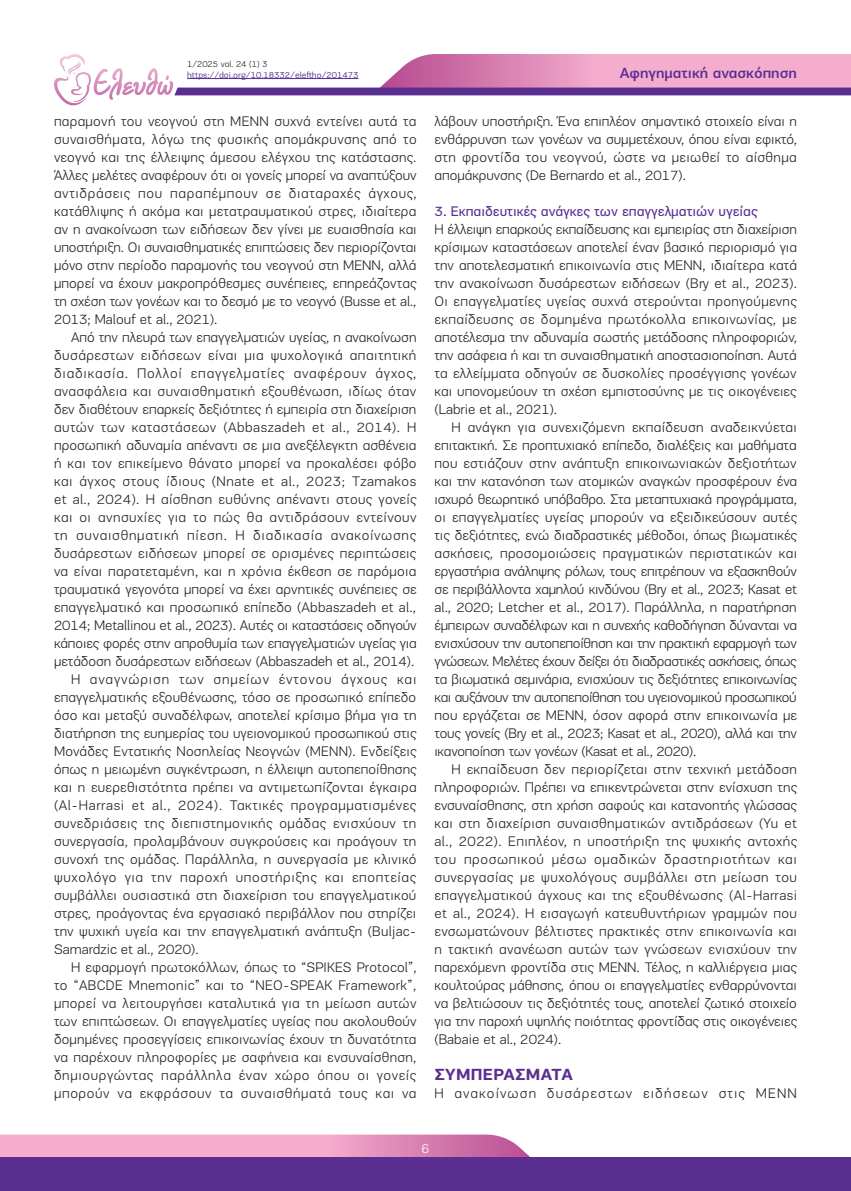
<style>
.page{position:relative;width:851px;height:1191px;background:#fff}
.page>*{position:absolute;margin:0;border:0;box-sizing:border-box;transform-origin:0 0}
.t1{font:700 16.5px "PF Encore Sans Pro";letter-spacing:.02em;color:#5b2e91}
.t2{font:500 15px "PF Encore Sans Pro";color:#5b2e91}
.t3{font:300 14.25px/18px "PF Encore Sans Pro";letter-spacing:.015em;color:#231f20;text-align:justify}
.t4{font:300 14.25px "PF Encore Sans Pro";letter-spacing:.035em;color:#231f20}
.t5{font:300 14.25px "PF Encore Sans Pro";letter-spacing:-.005em;color:#231f20}
.t6{font:300 14.25px "PF Encore Sans Pro";letter-spacing:.05em;color:#231f20}
.t7{font:300 14.25px "PF Encore Sans Pro";letter-spacing:.045em;color:#231f20}
.t8{font:300 14.25px "PF Encore Sans Pro";letter-spacing:.04em;color:#231f20}
.t9{font:300 14.25px "PF Encore Sans Pro";letter-spacing:.06em;color:#231f20}
.t10{font:14.25px "PF Encore Sans Pro";color:#5b2e91}
.t11{font:300 14.25px "PF Encore Sans Pro";letter-spacing:.065em;color:#231f20}
.t12{font:300 14.25px "PF Encore Sans Pro";letter-spacing:.08em;color:#231f20}
.t13{font:300 13.5px "PF Encore Sans Pro";color:#fff}
.t14{font:9px "PF Encore Sans Pro";color:#5b2e91}
.t15{font:300 9px "PF Encore Sans Pro";color:#231f20}
</style>
<div class="page">
<svg style="left:0;top:1134px;width:530px;height:23px;background:#eba1c6"></svg>
<div style="left:0;top:1157px;width:850px;height:34px;background:#5b2e91"></div>
<svg style="left:54px;top:54px;width:796px;height:52px"></svg>
<p class="t15" style="left:187px;top:59px;width:82px">1/2025 vol. 24 (1) 3</p>
<p class="t14" style="left:187px;top:69px;width:173px">https://doi.org/10.18332/eleftho/201473</p>
<p class="t2" style="left:619px;top:64px;width:179px">Αφηγηματική ανασκόπηση</p>
<p class="t3" style="left:54px;top:112px;width:364px">παραμονή του νεογνού στη ΜΕΝΝ συχνά εντείνει αυτά τα συναισθήματα, λόγω της φυσικής απομάκρυνσης από το νεογνό και της έλλειψης άμεσου ελέγχου της κατάστασης.<br>Άλλες μελέτες αναφέρουν ότι οι γονείς μπορεί να αναπτύξουν αντιδράσεις που παραπέμπουν σε διαταραχές άγχους, κατάθλιψης ή ακόμα και μετατραυματικού στρες, ιδιαίτερα αν η ανακοίνωση των ειδήσεων δεν γίνει με ευαισθησία και υποστήριξη. Οι συναισθηματικές επιπτώσεις δεν περιορίζονται μόνο στην περίοδο παραμονής του νεογνού στη ΜΕΝΝ, αλλά μπορεί να έχουν μακροπρόθεσμες συνέπειες, επηρεάζοντας τη σχέση των γονέων και το δεσμό με το νεογνό (Busse et al., 2013; Malouf et al., 2021).</p>
<p class="t3" style="left:71px;top:328px;width:347px">Από την πλευρά των επαγγελματιών υγείας, η ανακοίνωση</p>
<p class="t4" style="left:54px;top:347px;width:364px">δυσάρεστων ειδήσεων είναι μια ψυχολογικά απαιτητική</p>
<p class="t9" style="left:54px;top:365px;width:364px">διαδικασία. Πολλοί επαγγελματίες αναφέρουν άγχος,</p>
<p class="t3" style="left:54px;top:382px;width:364px">ανασφάλεια και συναισθηματική εξουθένωση, ιδίως όταν</p>
<p class="t3" style="left:54px;top:400px;width:364px">δεν διαθέτουν επαρκείς δεξιότητες ή εμπειρία στη διαχείριση</p>
<p class="t4" style="left:54px;top:419px;width:364px">αυτών των καταστάσεων (Abbaszadeh et al., 2014). Η</p>
<p class="t3" style="left:54px;top:436px;width:364px">προσωπική αδυναμία απέναντι σε μια ανεξέλεγκτη ασθένεια</p>
<p class="t3" style="left:54px;top:454px;width:364px">ή και τον επικείμενο θάνατο μπορεί να προκαλέσει φόβο</p>
<p class="t4" style="left:54px;top:473px;width:364px">και άγχος στους ίδιους (Nnate et al., 2023; Tzamakos</p>
<p class="t3" style="left:54px;top:490px;width:364px">et al., 2024). Η αίσθηση ευθύνης απέναντι στους γονείς</p>
<p class="t4" style="left:54px;top:509px;width:364px">και οι ανησυχίες για το πώς θα αντιδράσουν εντείνουν</p>
<p class="t6" style="left:54px;top:527px;width:363px">τη συναισθηματική πίεση. Η διαδικασία ανακοίνωσης</p>
<p class="t3" style="left:54px;top:544px;width:364px">δυσάρεστων ειδήσεων μπορεί σε ορισμένες περιπτώσεις</p>
<p class="t3" style="left:54px;top:562px;width:364px">να είναι παρατεταμένη, και η χρόνια έκθεση σε παρόμοια</p>
<p class="t3" style="left:54px;top:580px;width:364px">τραυματικά γεγονότα μπορεί να έχει αρνητικές συνέπειες σε</p>
<p class="t3" style="left:54px;top:598px;width:363px">επαγγελματικό και προσωπικό επίπεδο (Abbaszadeh et al.,</p>
<p class="t5" style="left:54px;top:617px;width:364px">2014; Metallinou et al., 2023). Αυτές οι καταστάσεις οδηγούν</p>
<p class="t5" style="left:54px;top:635px;width:364px">κάποιες φορές στην απροθυμία των επαγγελματιών υγείας για</p>
<p class="t3" style="left:54px;top:652px;width:362px">μετάδοση δυσάρεστων ειδήσεων (Abbaszadeh et al., 2014).</p>
<p class="t11" style="left:71px;top:671px;width:347px">Η αναγνώριση των σημείων έντονου άγχους και</p>
<p class="t3" style="left:54px;top:688px;width:363px">επαγγελματικής εξουθένωσης, τόσο σε προσωπικό επίπεδο</p>
<p class="t3" style="left:54px;top:706px;width:364px">όσο και μεταξύ συναδέλφων, αποτελεί κρίσιμο βήμα για τη</p>
<p class="t3" style="left:54px;top:724px;width:364px">διατήρηση της ευημερίας του υγειονομικού προσωπικού στις</p>
<p class="t3" style="left:54px;top:742px;width:364px">Μονάδες Εντατικής Νοσηλείας Νεογνών (ΜΕΝΝ). Ενδείξεις</p>
<p class="t3" style="left:54px;top:760px;width:364px">όπως η μειωμένη συγκέντρωση, η έλλειψη αυτοπεποίθησης</p>
<p class="t3" style="left:54px;top:778px;width:364px">και η ευερεθιστότητα πρέπει να αντιμετωπίζονται έγκαιρα</p>
<p class="t8" style="left:54px;top:797px;width:364px">(Al-Harrasi et al., 2024). Τακτικές προγραμματισμένες</p>
<p class="t4" style="left:54px;top:815px;width:363px">συνεδριάσεις της διεπιστημονικής ομάδας ενισχύουν τη</p>
<p class="t3" style="left:54px;top:832px;width:363px">συνεργασία, προλαμβάνουν συγκρούσεις και προάγουν τη</p>
<p class="t3" style="left:54px;top:850px;width:364px">συνοχή της ομάδας. Παράλληλα, η συνεργασία με κλινικό</p>
<p class="t6" style="left:54px;top:869px;width:364px">ψυχολόγο για την παροχή υποστήριξης και εποπτείας</p>
<p class="t3" style="left:54px;top:886px;width:364px">συμβάλλει ουσιαστικά στη διαχείριση του επαγγελματικού</p>
<p class="t3" style="left:54px;top:904px;width:364px">στρες, προάγοντας ένα εργασιακό περιβάλλον που στηρίζει</p>
<p class="t3" style="left:54px;top:922px;width:364px">την ψυχική υγεία και την επαγγελματική ανάπτυξη (Buljac-</p>
<p class="t3" style="left:54px;top:940px;width:146px">Samardzic et al., 2020).</p>
<p class="t3" style="left:71px;top:958px;width:347px">Η εφαρμογή πρωτοκόλλων, όπως το “SPIKES Protocol”,</p>
<p class="t3" style="left:54px;top:976px;width:364px">το “ABCDE Mnemonic” και το “NEO-SPEAK Framework”,</p>
<p class="t3" style="left:54px;top:994px;width:364px">μπορεί να λειτουργήσει καταλυτικά για τη μείωση αυτών</p>
<p class="t3" style="left:54px;top:1012px;width:364px">των επιπτώσεων. Οι επαγγελματίες υγείας που ακολουθούν</p>
<p class="t3" style="left:54px;top:1030px;width:364px">δομημένες προσεγγίσεις επικοινωνίας έχουν τη δυνατότητα</p>
<p class="t3" style="left:54px;top:1048px;width:364px">να παρέχουν πληροφορίες με σαφήνεια και ενσυναίσθηση,</p>
<p class="t7" style="left:54px;top:1067px;width:364px">δημιουργώντας παράλληλα έναν χώρο όπου οι γονείς</p>
<p class="t7" style="left:54px;top:1085px;width:364px">μπορούν να εκφράσουν τα συναισθήματά τους και να</p>
<p class="t3" style="left:434px;top:112px;width:364px">λάβουν υποστήριξη. Ένα επιπλέον σημαντικό στοιχείο είναι η ενθάρρυνση των γονέων να συμμετέχουν, όπου είναι εφικτό, στη φροντίδα του νεογνού, ώστε να μειωθεί το αίσθημα απομάκρυνσης (De Bernardo et al., 2017).</p>
<p class="t10" style="left:434px;top:203px;width:324px">3. Εκπαιδευτικές ανάγκες των επαγγελματιών υγείας</p>
<p class="t3" style="left:434px;top:220px;width:364px">Η έλλειψη επαρκούς εκπαίδευσης και εμπειρίας στη διαχείριση κρίσιμων καταστάσεων αποτελεί έναν βασικό περιορισμό για την αποτελεσματική επικοινωνία στις ΜΕΝΝ, ιδιαίτερα κατά την ανακοίνωση δυσάρεστων ειδήσεων (Bry et al., 2023).<br>Οι επαγγελματίες υγείας συχνά στερούνται προηγούμενης εκπαίδευσης σε δομημένα πρωτόκολλα επικοινωνίας, με αποτέλεσμα την αδυναμία σωστής μετάδοσης πληροφοριών, την ασάφεια ή και τη συναισθηματική αποστασιοποίηση. Αυτά τα ελλείμματα οδηγούν σε δυσκολίες προσέγγισης γονέων και υπονομεύουν τη σχέση εμπιστοσύνης με τις οικογένειες (Labrie et al., 2021).</p>
<p class="t3" style="left:434px;top:418px;width:364px;text-indent:17px">Η ανάγκη για συνεχιζόμενη εκπαίδευση αναδεικνύεται επιτακτική. Σε προπτυχιακό επίπεδο, διαλέξεις και μαθήματα που εστιάζουν στην ανάπτυξη επικοινωνιακών δεξιοτήτων και την κατανόηση των ατομικών αναγκών προσφέρουν ένα ισχυρό θεωρητικό υπόβαθρο. Στα μεταπτυχιακά προγράμματα, οι επαγγελματίες υγείας μπορούν να εξειδικεύσουν αυτές τις δεξιότητες, ενώ διαδραστικές μέθοδοι, όπως βιωματικές ασκήσεις, προσομοιώσεις πραγματικών περιστατικών και εργαστήρια ανάληψης ρόλων, τους επιτρέπουν να εξασκηθούν σε περιβάλλοντα χαμηλού κινδύνου (Bry et al., 2023; Kasat et al., 2020; Letcher et al., 2017). Παράλληλα, η παρατήρηση έμπειρων συναδέλφων και η συνεχής καθοδήγηση δύνανται να ενισχύσουν την αυτοπεποίθηση και την πρακτική εφαρμογή των γνώσεων. Μελέτες έχουν δείξει ότι διαδραστικές ασκήσεις, όπως τα βιωματικά σεμινάρια, ενισχύουν τις δεξιότητες επικοινωνίας και αυξάνουν την αυτοπεποίθηση του υγειονομικού προσωπικού που εργάζεται σε ΜΕΝΝ, όσον αφορά στην επικοινωνία με τους γονείς (Bry et al., 2023; Kasat et al., 2020), αλλά και την ικανοποίηση των γονέων (Kasat et al., 2020).</p>
<p class="t3" style="left:434px;top:760px;width:364px;text-indent:17px">Η εκπαίδευση δεν περιορίζεται στην τεχνική μετάδοση πληροφοριών. Πρέπει να επικεντρώνεται στην ενίσχυση της ενσυναίσθησης, στη χρήση σαφούς και κατανοητής γλώσσας και στη διαχείριση συναισθηματικών αντιδράσεων (Yu et al., 2022). Επιπλέον, η υποστήριξη της ψυχικής αντοχής του προσωπικού μέσω ομαδικών δραστηριοτήτων και συνεργασίας με ψυχολόγους συμβάλλει στη μείωση του επαγγελματικού άγχους και της εξουθένωσης (Al-Harrasi et al., 2024). Η εισαγωγή κατευθυντήριων γραμμών που ενσωματώνουν βέλτιστες πρακτικές στην επικοινωνία και η τακτική ανανέωση αυτών των γνώσεων ενισχύουν την παρεχόμενη φροντίδα στις ΜΕΝΝ. Τέλος, η καλλιέργεια μιας κουλτούρας μάθησης, όπου οι επαγγελματίες ενθαρρύνονται να βελτιώσουν τις δεξιότητές τους, αποτελεί ζωτικό στοιχείο για την παροχή υψηλής ποιότητας φροντίδας στις οικογένειες (Babaie et al., 2024).</p>
<p class="t1" style="left:434px;top:1064px;width:140px">ΣΥΜΠΕΡΑΣΜΑΤΑ</p>
<p class="t12" style="left:434px;top:1085px;width:364px">Η ανακοίνωση δυσάρεστων ειδήσεων στις ΜΕΝΝ</p>
<p class="t13" style="left:421px;top:1141px;width:9px">6</p>
</div>
